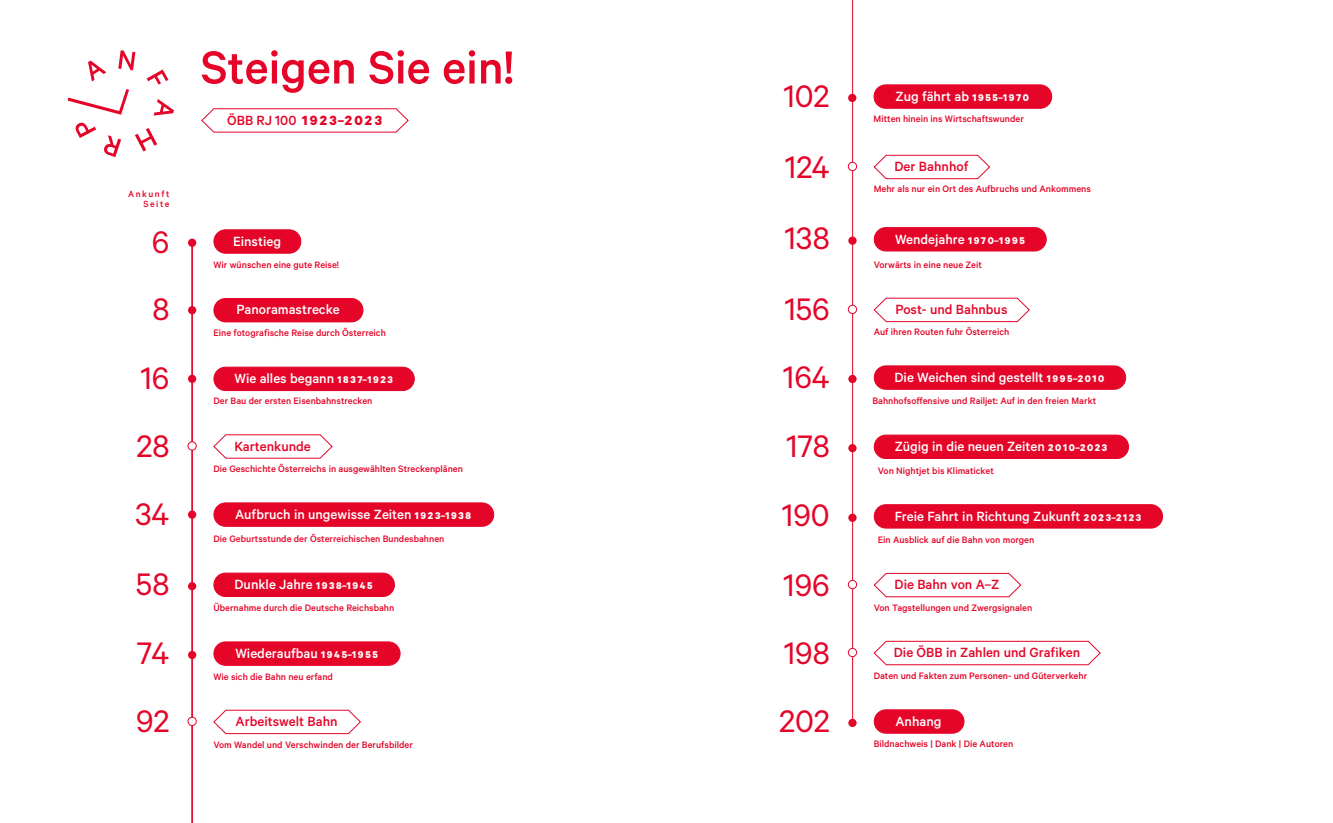
<style>
.page{position:relative;width:1333px;height:823px;background:#fff}
.page>*{position:absolute;margin:0;border:0;box-sizing:border-box;transform-origin:0 0}
.t1{font:500 52px "Calibre";color:#e40528}
.t2{font:35px "Calibre";color:#e40528}
.t3{font:500 15px "Calibre";color:#fff}
.t4{font:500 15px "Calibre";color:#e40528}
.t5{font:700 15px "Calibre";color:#e40528}
.t6{font:500 10.5px "Calibre";color:#e40528}
.t7{font:500 10px/10px "Calibre";letter-spacing:.15em;color:#e40528;text-align:right}
.s1{font-weight:700;font-size:11px}
.s2{font-weight:500}
</style>
<div class="page">
<svg style="left:201px;top:108px;width:208px;height:25px"></svg>
<div style="left:214px;top:230px;width:87px;height:23px;background:#e40528;border-radius:12px"></div>
<div style="left:213px;top:229px;width:88px;height:24px;border:1px solid #e40528;border-radius:12px"></div>
<div style="left:188px;top:238px;width:8px;height:9px;background:#e40528;border-radius:50%"></div>
<svg style="left:68px;top:50px;width:106px;height:107px"></svg>
<hr style="left:852px;top:0;width:1px;height:721px;background:#e40528">
<div style="left:874px;top:85px;width:177px;height:23px;background:#e40528;border-radius:12px"></div>
<div style="left:873px;top:84px;width:179px;height:25px;border:1px solid #e40528;border-radius:12px"></div>
<div style="left:848px;top:94px;width:8px;height:8px;background:#e40528;border-radius:50%"></div>
<div style="left:874px;top:227px;width:172px;height:24px;background:#e40528;border-radius:12px"></div>
<div style="left:873px;top:227px;width:173px;height:24px;border:1px solid #e40528;border-radius:12px"></div>
<div style="left:848px;top:236px;width:8px;height:9px;background:#e40528;border-radius:50%"></div>
<div style="left:874px;top:365px;width:251px;height:24px;background:#e40528;border-radius:12px"></div>
<div style="left:873px;top:365px;width:253px;height:24px;border:1px solid #e40528;border-radius:12px"></div>
<div style="left:848px;top:374px;width:8px;height:9px;background:#e40528;border-radius:50%"></div>
<div style="left:874px;top:709px;width:89px;height:23px;background:#e40528;border-radius:12px"></div>
<div style="left:873px;top:709px;width:91px;height:24px;border:1px solid #e40528;border-radius:12px"></div>
<div style="left:848px;top:718px;width:8px;height:8px;background:#e40528;border-radius:50%"></div>
<div style="left:874px;top:435px;width:254px;height:23px;background:#e40528;border-radius:12px"></div>
<div style="left:873px;top:434px;width:255px;height:24px;border:1px solid #e40528;border-radius:12px"></div>
<div style="left:848px;top:444px;width:8px;height:8px;background:#e40528;border-radius:50%"></div>
<div style="left:874px;top:504px;width:288px;height:23px;background:#e40528;border-radius:12px"></div>
<div style="left:873px;top:504px;width:289px;height:24px;border:1px solid #e40528;border-radius:12px"></div>
<div style="left:848px;top:513px;width:8px;height:8px;background:#e40528;border-radius:50%"></div>
<svg style="left:873px;top:154px;width:117px;height:25px"></svg>
<div style="left:848px;top:162px;width:8px;height:8px;background:#fff;border-radius:50%"></div>
<div style="left:847px;top:162px;width:10px;height:9px;border:1px solid #e40528;border-radius:50%"></div>
<svg style="left:873px;top:297px;width:157px;height:25px"></svg>
<svg style="left:848px;top:305px;width:8px;height:8px"></svg>
<div style="left:847px;top:304px;width:10px;height:10px;border:1px solid #e40528;border-radius:50%"></div>
<svg style="left:873px;top:572px;width:149px;height:25px"></svg>
<svg style="left:848px;top:580px;width:8px;height:8px"></svg>
<div style="left:847px;top:579px;width:10px;height:10px;border:1px solid #e40528;border-radius:50%"></div>
<svg style="left:873px;top:640px;width:228px;height:25px"></svg>
<svg style="left:848px;top:648px;width:8px;height:8px"></svg>
<div style="left:847px;top:647px;width:10px;height:9px;border:1px solid #e40528;border-radius:50%"></div>
<hr style="left:192px;top:242px;width:1px;height:580px;background:#e40528">
<div style="left:214px;top:367px;width:200px;height:23px;background:#e40528;border-radius:12px"></div>
<div style="left:213px;top:366px;width:202px;height:25px;border:1px solid #e40528;border-radius:12px"></div>
<div style="left:188px;top:374px;width:8px;height:9px;background:#e40528;border-radius:50%"></div>
<div style="left:214px;top:298px;width:149px;height:24px;background:#e40528;border-radius:12px"></div>
<div style="left:213px;top:298px;width:150px;height:24px;border:1px solid #e40528;border-radius:12px"></div>
<div style="left:188px;top:306px;width:8px;height:8px;background:#e40528;border-radius:50%"></div>
<div style="left:214px;top:502px;width:279px;height:24px;background:#e40528;border-radius:12px"></div>
<div style="left:213px;top:502px;width:281px;height:24px;border:1px solid #e40528;border-radius:12px"></div>
<div style="left:188px;top:510px;width:8px;height:8px;background:#e40528;border-radius:50%"></div>
<div style="left:214px;top:572px;width:180px;height:24px;background:#e40528;border-radius:12px"></div>
<div style="left:213px;top:572px;width:182px;height:24px;border:1px solid #e40528;border-radius:12px"></div>
<div style="left:188px;top:581px;width:8px;height:9px;background:#e40528;border-radius:50%"></div>
<div style="left:214px;top:641px;width:186px;height:24px;background:#e40528;border-radius:12px"></div>
<div style="left:213px;top:641px;width:187px;height:24px;border:1px solid #e40528;border-radius:12px"></div>
<div style="left:188px;top:650px;width:8px;height:8px;background:#e40528;border-radius:50%"></div>
<svg style="left:213px;top:434px;width:120px;height:25px"></svg>
<div style="left:188px;top:441px;width:8px;height:9px;background:#fff;border-radius:50%"></div>
<div style="left:187px;top:441px;width:10px;height:9px;border:1px solid #e40528;border-radius:50%"></div>
<svg style="left:213px;top:709px;width:148px;height:25px"></svg>
<div style="left:187px;top:716px;width:10px;height:9px;border:1px solid #e40528;border-radius:50%"></div>
<h1 class="t1" style="left:201px;top:37px;width:315px">Steigen Sie ein!</h1>
<h2 class="t2" style="left:783px;top:75px;width:48px">102</h2>
<h3 class="t3" style="left:895px;top:87px;width:135px">Zug fährt ab <span class="s1">1 9 5 5–1 9 7 0</span></h3>
<h3 class="t5" style="left:227px;top:111px;width:156px"><span class="s2">ÖBB RJ 100</span> 192 3–2 02 3</h3>
<p class="t6" style="left:873px;top:112px;width:152px">Mitten hinein ins Wirtschaftswunder</p>
<h2 class="t2" style="left:784px;top:146px;width:46px">124</h2>
<h3 class="t4" style="left:894px;top:158px;width:75px">Der Bahnhof</h3>
<p class="t7" style="left:128px;top:189px;width:43px">Ankunft<br>Seite</p>
<h2 class="t2" style="left:152px;top:221px;width:19px">6</h2>
<h3 class="t3" style="left:233px;top:232px;width:49px">Einstieg</h3>
<p class="t6" style="left:213px;top:258px;width:127px">Wir wünschen eine gute Reise!</p>
<h2 class="t2" style="left:784px;top:218px;width:47px">138</h2>
<p class="t6" style="left:873px;top:183px;width:219px">Mehr als nur ein Ort des Aufbruchs und Ankommens</p>
<h3 class="t3" style="left:895px;top:230px;width:131px">Wendejahre <span class="s1">1 9 7 0–1 9 9 5</span></h3>
<p class="t6" style="left:873px;top:258px;width:110px">Vorwärts in eine neue Zeit</p>
<h2 class="t2" style="left:152px;top:289px;width:19px">8</h2>
<h3 class="t3" style="left:236px;top:301px;width:105px">Panoramastrecke</h3>
<p class="t6" style="left:213px;top:326px;width:174px">Eine fotografische Reise durch Österreich</p>
<h2 class="t2" style="left:784px;top:289px;width:47px">156</h2>
<h3 class="t4" style="left:895px;top:300px;width:113px">Post- und Bahnbus</h3>
<p class="t6" style="left:873px;top:325px;width:137px">Auf ihren Routen fuhr Österreich</p>
<h2 class="t2" style="left:140px;top:357px;width:31px">16</h2>
<h3 class="t3" style="left:234px;top:369px;width:160px">Wie alles begann <span class="s1">1 8 3 7–1 9 2 3</span></h3>
<h2 class="t2" style="left:782px;top:356px;width:48px">164</h2>
<h3 class="t3" style="left:894px;top:368px;width:211px">Die Weichen sind gestellt <span class="s1">1 9 9 5–2 0 1 0</span></h3>
<p class="t6" style="left:213px;top:395px;width:161px">Der Bau der ersten Eisenbahnstrecken</p>
<p class="t6" style="left:872px;top:394px;width:225px">Bahnhofsoffensive und Railjet: Auf in den freien Markt</p>
<h2 class="t2" style="left:136px;top:425px;width:35px">28</h2>
<h3 class="t4" style="left:234px;top:437px;width:78px">Kartenkunde</h3>
<p class="t6" style="left:213px;top:462px;width:251px">Die Geschichte Österreichs in ausgewählten Streckenplänen</p>
<h2 class="t2" style="left:786px;top:425px;width:45px">178</h2>
<h3 class="t3" style="left:894px;top:437px;width:214px">Zügig in die neuen Zeiten <span class="s1">2 0 1 0–2 0 2 3</span></h3>
<p class="t6" style="left:877px;top:464px;width:118px">Von Nightjet bis Klimaticket</p>
<h2 class="t2" style="left:135px;top:493px;width:36px">34</h2>
<h3 class="t3" style="left:235px;top:505px;width:238px">Aufbruch in ungewisse Zeiten <span class="s1">1 9 2 3–1 9 3 8</span></h3>
<p class="t6" style="left:213px;top:532px;width:232px">Die Geburtsstunde der Österreichischen Bundesbahnen</p>
<h2 class="t2" style="left:136px;top:563px;width:35px">58</h2>
<h3 class="t3" style="left:234px;top:575px;width:140px">Dunkle Jahre <span class="s1">1 9 3 8–1 9 4 5</span></h3>
<p class="t6" style="left:213px;top:601px;width:182px">Übernahme durch die Deutsche Reichsbahn</p>
<h2 class="t2" style="left:137px;top:632px;width:34px">74</h2>
<h3 class="t3" style="left:235px;top:644px;width:144px">Wiederaufbau <span class="s1">1 9 4 5–1 9 5 5</span></h3>
<p class="t6" style="left:213px;top:670px;width:121px">Wie sich die Bahn neu erfand</p>
<h2 class="t2" style="left:782px;top:495px;width:49px">190</h2>
<h2 class="t2" style="left:783px;top:564px;width:48px">196</h2>
<h2 class="t2" style="left:783px;top:632px;width:48px">198</h2>
<h3 class="t3" style="left:894px;top:507px;width:248px">Freie Fahrt in Richtung Zukunft <span class="s1">2 0 2 3–2 1 2 3</span></h3>
<p class="t6" style="left:877px;top:533px;width:158px">Ein Ausblick auf die Bahn von morgen</p>
<h3 class="t4" style="left:894px;top:575px;width:106px">Die Bahn von A–Z</h3>
<p class="t6" style="left:873px;top:601px;width:160px">Von Tagstellungen und Zwergsignalen</p>
<h3 class="t4" style="left:893px;top:643px;width:188px">Die ÖBB in Zahlen und Grafiken</h3>
<p class="t6" style="left:873px;top:668px;width:215px">Daten und Fakten zum Personen- und Güterverkehr</p>
<h2 class="t2" style="left:136px;top:700px;width:35px">92</h2>
<h3 class="t4" style="left:235px;top:712px;width:103px">Arbeitswelt Bahn</h3>
<p class="t6" style="left:213px;top:738px;width:201px">Vom Wandel und Verschwinden der Berufsbilder</p>
<h2 class="t2" style="left:779px;top:699px;width:52px">202</h2>
<h3 class="t3" style="left:895px;top:712px;width:48px">Anhang</h3>
<p class="t6" style="left:873px;top:737px;width:141px">Bildnachweis | Dank | Die Autoren</p>
</div>
